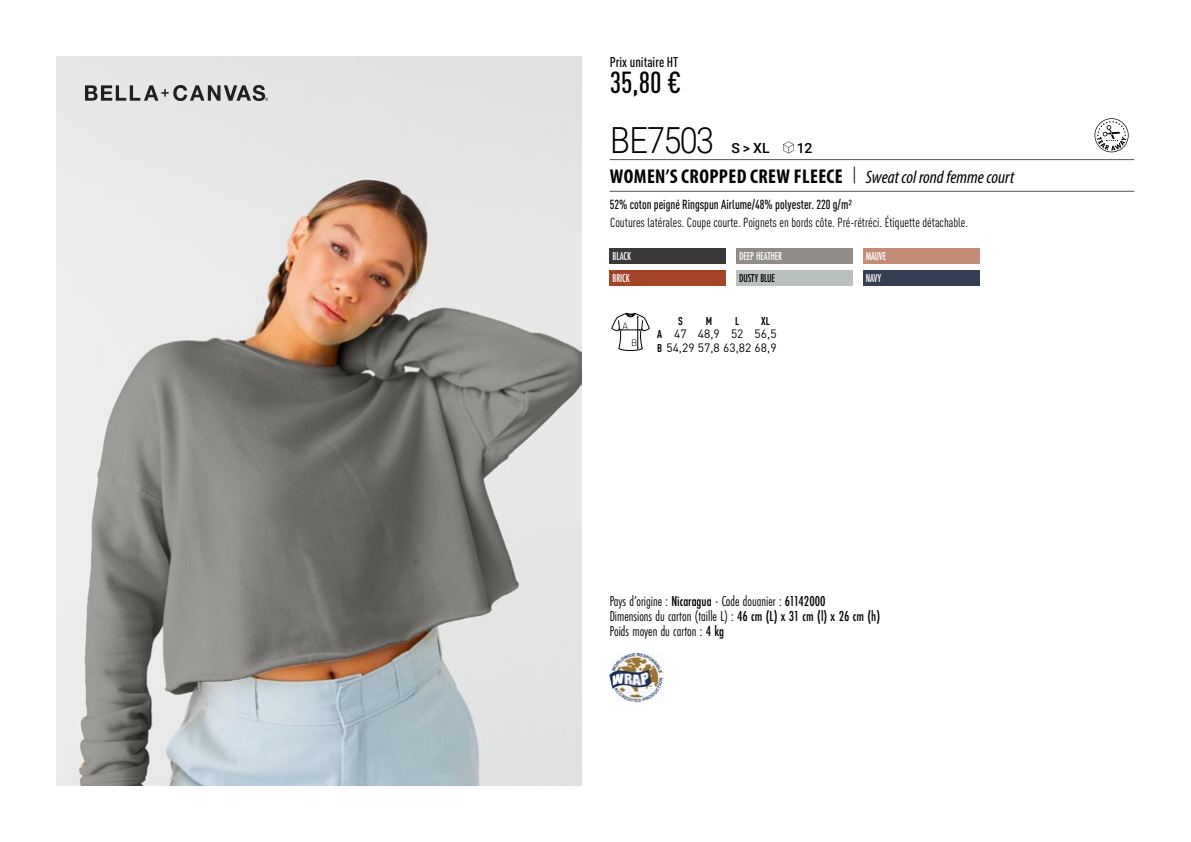
<style>
.page{position:relative;width:1191px;height:842px;background:#fff}
.page>*{position:absolute;margin:0;border:0;box-sizing:border-box;transform-origin:0 0}
.t1{font:300 36px "Roboto";letter-spacing:-.05em;color:#000;scale:.9 1}
.t2{font:500 condensed 30px "DIN Pro";color:#000}
.t3{font:700 condensed 20px "Myriad Pro";letter-spacing:.02em;color:#000}
.t4{font:15px "Futura PT Cond";color:#000;scale:.95 1}
.t5{font:500 condensed 14px "DIN Pro";color:#000}
.t6{font:500 14px "Roboto";color:#000}
.t7{font:condensed 13px "DIN Pro";color:#000}
.grammage_2020{font:500 condensed 13px "DIN Pro";color:#000;scale:.95 1}
._88_tailles_tab_maigre_2016{font:12px/13.6px "DIN Pro";color:#000}
.Coloris_nuancier_blanc{font:500 12px "Futura PT Cond";letter-spacing:-.01em;color:#fff;scale:.9 1}
.Coloris_nuancier{font:500 12px "Futura PT Cond";letter-spacing:-.01em;color:#000;scale:.9 1}
._88_tailles_tab_maigre_2016-2{font:700 condensed 11.2px "DIN Pro";color:#000;scale:.95 1}
.t8{font:300 9.2px "DIN";color:#000}
.s1{font-family:"Roboto Condensed";font-weight:300;font-stretch:normal}
.s2{font-family:"Myriad Variable Concept";font-weight:400;font-style:italic;font-stretch:normal;font-size:18px}
.s3{font-weight:700;font-stretch:condensed;font-size:11.2px}
.s4{font-weight:500}
</style>
<div class="page">
<img style="left:57px;top:57px;width:524px;height:728px">
<img style="left:85px;top:85px;width:183px;height:16px">
<svg style="left:1094px;top:118px;width:34px;height:34px"></svg>
<div style="left:609px;top:249px;width:117px;height:15px;background:#3a3938"></div>
<div style="left:609px;top:270px;width:117px;height:16px;background:#a64429"></div>
<div style="left:736px;top:249px;width:116px;height:15px;background:#908d89"></div>
<div style="left:736px;top:270px;width:116px;height:16px;background:#bac0bb"></div>
<div style="left:863px;top:249px;width:116px;height:15px;background:#c38c76"></div>
<div style="left:863px;top:270px;width:116px;height:16px;background:#363e54"></div>
<svg style="left:611px;top:313px;width:38px;height:38px"></svg>
<img style="left:609px;top:653px;width:54px;height:50px">
<hr style="left:609px;top:159px;width:525px;height:1px;background:#575756">
<hr style="left:609px;top:191px;width:525px;height:1px;background:#575756">
<svg style="left:783px;top:141px;width:10px;height:13px"></svg>
<p class="t5" style="left:609px;top:51px;width:70px">Prix unitaire HT</p>
<p class="t2" style="left:609px;top:60px;width:73px">35,80 €</p>
<p class="t1" style="left:610px;top:115px;width:117px">BE7503</p>
<p class="t6" style="left:731px;top:138px;width:40px">S &gt; XL</p>
<p class="t6" style="left:797px;top:138px;width:17px">12</p>
<p class="t3" style="left:610px;top:163px;width:406px">WOMEN’S CROPPED CREW FLEECE <span class="s1">|</span> <span class="s2">Sweat col rond femme court</span></p>
<p class="grammage_2020" style="left:609px;top:194px;width:257px">52% coton peigné Ringspun Airlume/48% polyester. 220 g/m2</p>
<p class="t7" style="left:610px;top:213px;width:359px">Coutures latérales. Coupe courte. Poignets en bords côte. Pré-rétréci. Étiquette détachable.</p>
<p class="Coloris_nuancier_blanc" style="left:612px;top:249px;width:22px">BLACK</p>
<p class="Coloris_nuancier_blanc" style="left:612px;top:271px;width:21px">BRICK</p>
<p class="t8" style="left:622px;top:320px;width:7px">A</p>
<p class="t8" style="left:631px;top:337px;width:8px">B</p>
<p class="Coloris_nuancier_blanc" style="left:739px;top:249px;width:49px">DEEP HEATHER</p>
<p class="Coloris_nuancier" style="left:739px;top:271px;width:41px">DUSTY BLUE</p>
<p class="_88_tailles_tab_maigre_2016-2" style="left:678px;top:312px;width:6px">S</p>
<p class="_88_tailles_tab_maigre_2016-2" style="left:705px;top:312px;width:8px">M</p>
<p class="_88_tailles_tab_maigre_2016-2" style="left:735px;top:312px;width:6px">L</p>
<p class="_88_tailles_tab_maigre_2016-2" style="left:761px;top:312px;width:11px">XL</p>
<p class="_88_tailles_tab_maigre_2016" style="left:657px;top:326px;width:121px"><span class="s3">A</span> 47 48,9 52 56,5<br><span class="s3">B</span> 54,29 57,8 63,82 68,9</p>
<p class="Coloris_nuancier_blanc" style="left:866px;top:249px;width:24px">MAUVE</p>
<p class="Coloris_nuancier_blanc" style="left:866px;top:271px;width:18px">NAVY</p>
<p class="t4" style="left:609px;top:592px;width:229px">Pays d’origine : <span class="s4">Nicaragua</span> - Code douanier : <span class="s4">61142000</span></p>
<p class="t4" style="left:609px;top:607px;width:286px">Dimensions du carton (taille L) : <span class="s4">46 cm (L) x 31 cm (l) x 26 cm (h)</span></p>
<p class="t4" style="left:609px;top:622px;width:122px">Poids moyen du carton : <span class="s4">4 kg</span></p>
</div>
